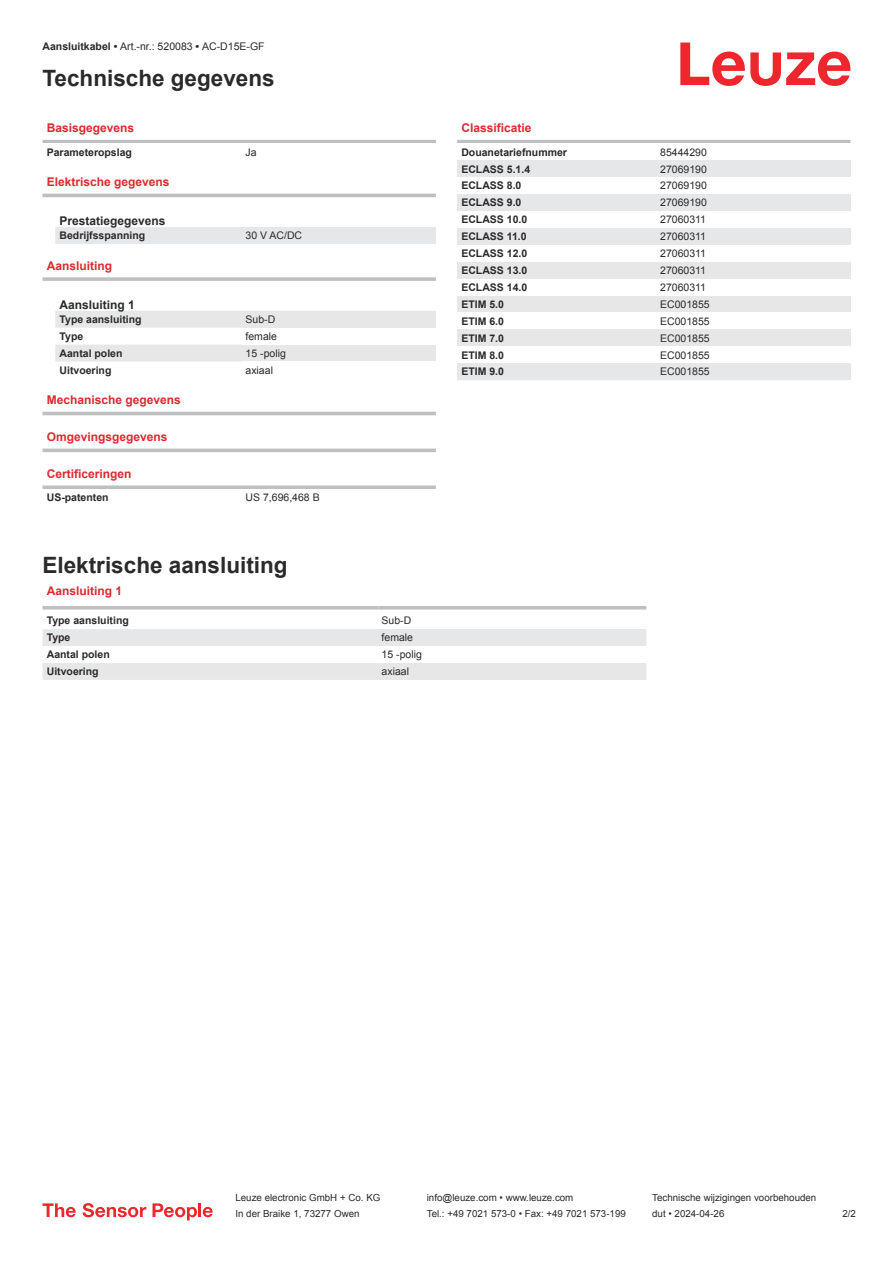
<style>
.page{position:relative;width:893px;height:1263px;background:#fff}
.page>*{position:absolute;margin:0;border:0;box-sizing:border-box;transform-origin:0 0}
.t1{font:700 22.5px "Arial";color:#2b292a}
.t2{font:700 12px "Arial";color:#db2a30}
.t3{font:700 12px "Arial";color:#2b292a}
.t4{font:700 10.5px "Arial";color:#2b292a}
.t5{font:10.5px "Arial";color:#2b292a}
.t6{font:9.75px "Arial";color:#2b292a}
.s1{font-weight:700}
</style>
<div class="page">
<svg style="left:680px;top:43px;width:170px;height:43px"></svg>
<svg style="left:43px;top:197px;width:393px;height:256px"></svg>
<svg style="left:55px;top:227px;width:381px;height:134px"></svg>
<hr style="left:43px;top:140px;width:393px;height:3px;background:#bdbfc1">
<hr style="left:43px;top:194px;width:393px;height:3px;background:#bdbfc1">
<div style="left:242px;top:227px;width:194px;height:17px;background:#e6e7e9"></div>
<div style="left:43px;top:261px;width:393px;height:18px;background:#fff"></div>
<svg style="left:43px;top:277px;width:393px;height:4px;background:#c3c5c7"></svg>
<div style="left:242px;top:311px;width:194px;height:17px;background:#e6e7e9"></div>
<div style="left:242px;top:328px;width:194px;height:17px;background:#fff"></div>
<div style="left:242px;top:345px;width:194px;height:16px;background:#e6e7e9"></div>
<div style="left:242px;top:361px;width:194px;height:17px;background:#fff"></div>
<div style="left:43px;top:395px;width:393px;height:18px;background:#fff"></div>
<hr style="left:43px;top:412px;width:393px;height:3px;background:#bdbfc1">
<div style="left:43px;top:432px;width:393px;height:18px;background:#fff"></div>
<hr style="left:43px;top:449px;width:393px;height:3px;background:#bdbfc1">
<svg style="left:43px;top:485px;width:393px;height:4px;background:#c5c6c8"></svg>
<svg style="left:43px;top:609px;width:603px;height:1px"></svg>
<svg style="left:43px;top:629px;width:335px;height:51px"></svg>
<hr style="left:43px;top:606px;width:335px;height:3px;background:#bdbfc1">
<hr style="left:378px;top:606px;width:268px;height:3px;background:#bdbfc1">
<div style="left:378px;top:629px;width:268px;height:17px;background:#e6e7e9"></div>
<div style="left:378px;top:663px;width:268px;height:17px;background:#e6e7e9"></div>
<hr style="left:457px;top:140px;width:393px;height:3px;background:#bdbfc1">
<div style="left:457px;top:160px;width:200px;height:17px;background:#e6e7e9"></div>
<div style="left:657px;top:160px;width:193px;height:17px;background:#e6e7e9"></div>
<div style="left:457px;top:194px;width:200px;height:17px;background:#e6e7e9"></div>
<div style="left:657px;top:194px;width:193px;height:17px;background:#e6e7e9"></div>
<div style="left:457px;top:228px;width:200px;height:17px;background:#e6e7e9"></div>
<div style="left:657px;top:228px;width:193px;height:17px;background:#e6e7e9"></div>
<div style="left:457px;top:262px;width:200px;height:17px;background:#e6e7e9"></div>
<div style="left:657px;top:262px;width:193px;height:17px;background:#e6e7e9"></div>
<div style="left:457px;top:296px;width:200px;height:16px;background:#e6e7e9"></div>
<div style="left:657px;top:296px;width:193px;height:16px;background:#e6e7e9"></div>
<div style="left:457px;top:329px;width:200px;height:17px;background:#e6e7e9"></div>
<div style="left:657px;top:329px;width:193px;height:17px;background:#e6e7e9"></div>
<div style="left:457px;top:363px;width:200px;height:17px;background:#e6e7e9"></div>
<div style="left:657px;top:363px;width:193px;height:17px;background:#e6e7e9"></div>
<svg style="left:43px;top:1203px;width:33px;height:14px"></svg>
<svg style="left:83px;top:1203px;width:63px;height:14px"></svg>
<svg style="left:153px;top:1203px;width:44px;height:17px"></svg>
<hr style="left:198px;top:1203px;width:3px;height:14px;background:#ed272d">
<svg style="left:203px;top:1207px;width:10px;height:10px"></svg>
<p class="t5" style="left:43px;top:43px;width:224px"><span class="s1">Aansluitkabel •</span> Art.-nr.: 520083 <span class="s1">•</span> AC-D15E-GF</p>
<h1 class="t1" style="left:43px;top:70px;width:234px">Technische gegevens</h1>
<p class="t2" style="left:47px;top:123px;width:89px">Basisgegevens</p>
<p class="t4" style="left:47px;top:148px;width:87px">Parameteropslag</p>
<p class="t5" style="left:246px;top:148px;width:13px">Ja</p>
<p class="t2" style="left:47px;top:177px;width:124px">Elektrische gegevens</p>
<p class="t3" style="left:60px;top:216px;width:108px">Prestatiegegevens</p>
<p class="t4" style="left:60px;top:232px;width:87px">Bedrijfsspanning</p>
<p class="t5" style="left:246px;top:232px;width:58px">30 V AC/DC</p>
<p class="t2" style="left:47px;top:261px;width:67px">Aansluiting</p>
<p class="t3" style="left:60px;top:300px;width:77px">Aansluiting 1</p>
<p class="t4" style="left:60px;top:315px;width:84px">Type aansluiting</p>
<p class="t5" style="left:246px;top:315px;width:31px">Sub-D</p>
<p class="t4" style="left:60px;top:332px;width:25px">Type</p>
<p class="t5" style="left:246px;top:332px;width:33px">female</p>
<p class="t4" style="left:60px;top:349px;width:65px">Aantal polen</p>
<p class="t5" style="left:246px;top:349px;width:42px">15 -polig</p>
<p class="t4" style="left:60px;top:366px;width:53px">Uitvoering</p>
<p class="t5" style="left:246px;top:366px;width:29px">axiaal</p>
<p class="t2" style="left:47px;top:395px;width:136px">Mechanische gegevens</p>
<p class="t2" style="left:47px;top:432px;width:122px">Omgevingsgegevens</p>
<p class="t2" style="left:47px;top:469px;width:86px">Certificeringen</p>
<p class="t4" style="left:47px;top:494px;width:63px">US-patenten</p>
<p class="t5" style="left:246px;top:494px;width:76px">US 7,696,468 B</p>
<h1 class="t1" style="left:43px;top:557px;width:247px">Elektrische aansluiting</h1>
<p class="t2" style="left:47px;top:586px;width:77px">Aansluiting 1</p>
<p class="t4" style="left:47px;top:617px;width:84px">Type aansluiting</p>
<p class="t5" style="left:382px;top:617px;width:31px">Sub-D</p>
<p class="t4" style="left:47px;top:634px;width:25px">Type</p>
<p class="t5" style="left:382px;top:634px;width:33px">female</p>
<p class="t4" style="left:47px;top:651px;width:65px">Aantal polen</p>
<p class="t5" style="left:382px;top:651px;width:42px">15 -polig</p>
<p class="t4" style="left:47px;top:667px;width:53px">Uitvoering</p>
<p class="t5" style="left:382px;top:667px;width:29px">axiaal</p>
<p class="t2" style="left:461px;top:123px;width:72px">Classificatie</p>
<p class="t4" style="left:461px;top:148px;width:107px">Douanetariefnummer</p>
<p class="t5" style="left:660px;top:148px;width:48px">85444290</p>
<p class="t4" style="left:461px;top:165px;width:70px">ECLASS 5.1.4</p>
<p class="t5" style="left:660px;top:165px;width:48px">27069190</p>
<p class="t4" style="left:461px;top:182px;width:62px">ECLASS 8.0</p>
<p class="t5" style="left:660px;top:182px;width:48px">27069190</p>
<p class="t4" style="left:461px;top:199px;width:62px">ECLASS 9.0</p>
<p class="t5" style="left:660px;top:199px;width:48px">27069190</p>
<p class="t4" style="left:461px;top:216px;width:67px">ECLASS 10.0</p>
<p class="t5" style="left:660px;top:216px;width:47px">27060311</p>
<p class="t4" style="left:461px;top:233px;width:67px">ECLASS 11.0</p>
<p class="t5" style="left:660px;top:232px;width:47px">27060311</p>
<p class="t4" style="left:461px;top:249px;width:67px">ECLASS 12.0</p>
<p class="t5" style="left:660px;top:249px;width:47px">27060311</p>
<p class="t4" style="left:461px;top:266px;width:67px">ECLASS 13.0</p>
<p class="t5" style="left:660px;top:266px;width:47px">27060311</p>
<p class="t4" style="left:461px;top:283px;width:67px">ECLASS 14.0</p>
<p class="t5" style="left:660px;top:283px;width:47px">27060311</p>
<p class="t4" style="left:461px;top:300px;width:44px">ETIM 5.0</p>
<p class="t5" style="left:660px;top:300px;width:51px">EC001855</p>
<p class="t4" style="left:461px;top:317px;width:44px">ETIM 6.0</p>
<p class="t5" style="left:660px;top:317px;width:51px">EC001855</p>
<p class="t4" style="left:461px;top:334px;width:44px">ETIM 7.0</p>
<p class="t5" style="left:660px;top:334px;width:51px">EC001855</p>
<p class="t4" style="left:461px;top:351px;width:44px">ETIM 8.0</p>
<p class="t5" style="left:660px;top:351px;width:51px">EC001855</p>
<p class="t4" style="left:461px;top:368px;width:44px">ETIM 9.0</p>
<p class="t5" style="left:660px;top:368px;width:51px">EC001855</p>
<p class="t6" style="left:235px;top:1194px;width:146px">Leuze electronic GmbH + Co. KG</p>
<p class="t6" style="left:427px;top:1194px;width:148px">info@leuze.com • www.leuze.com</p>
<p class="t6" style="left:652px;top:1194px;width:166px">Technische wijzigingen voorbehouden</p>
<p class="t6" style="left:235px;top:1210px;width:126px">In der Braike 1, 73277 Owen</p>
<p class="t6" style="left:427px;top:1210px;width:201px">Tel.: +49 7021 573-0 • Fax: +49 7021 573-199</p>
<p class="t6" style="left:652px;top:1210px;width:74px">dut • 2024-04-26</p>
<p class="t6" style="left:842px;top:1210px;width:15px">2 /2</p>
</div>
